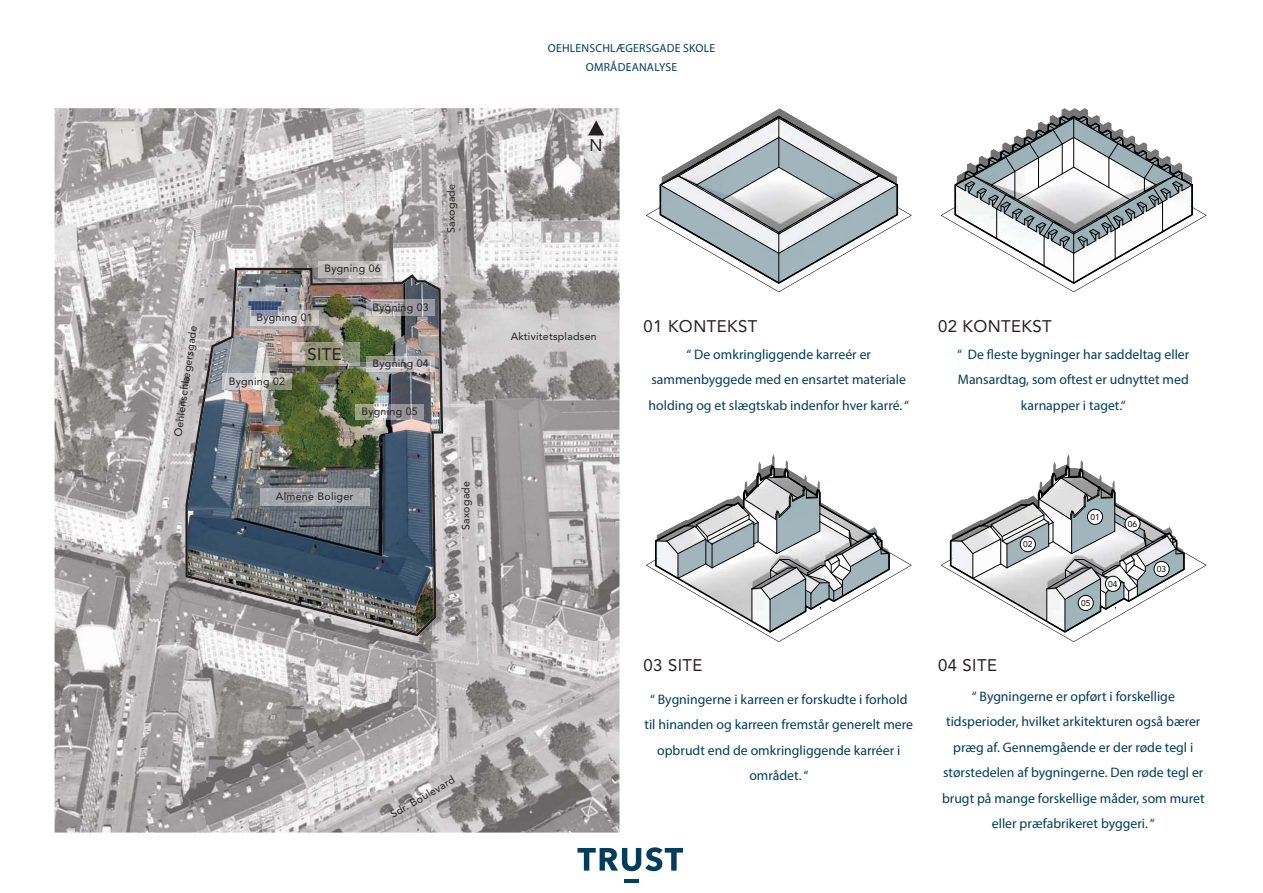
<style>
.page{position:relative;width:1263px;height:893px;background:#fff}
.page>*{position:absolute;margin:0;border:0;box-sizing:border-box;transform-origin:0 0}
.t1{font:16.65px "Avenir LT Std";letter-spacing:.025em;color:#231f20}
.t2{font:13.8px/25.5px "Myriad Pro";color:#033d5c;text-align:center}
.t3{font:11.7px/19px "Myriad Pro";letter-spacing:.02em;color:#033d5c;text-align:center}
.t4{font:10.65px "Avenir LT Std";letter-spacing:.025em;color:#231f20}
.t5{font:8.55px "Avenir";color:#010202}
</style>
<div class="page">
<img style="left:55px;top:108px;width:565px;height:190px">
<img style="left:55px;top:298px;width:150px;height:534px">
<img style="left:432px;top:298px;width:188px;height:534px">
<img style="left:205px;top:636px;width:113px;height:196px">
<img style="left:318px;top:636px;width:114px;height:196px">
<img style="left:185px;top:268px;width:258px;height:368px">
<svg style="left:646px;top:115px;width:266px;height:177px"></svg>
<svg style="left:941px;top:115px;width:266px;height:177px"></svg>
<svg style="left:646px;top:464px;width:266px;height:178px"></svg>
<svg style="left:941px;top:464px;width:266px;height:178px"></svg>
<div style="left:1020px;top:536px;width:15px;height:16px;background:#fff;border-radius:50%"></div>
<div style="left:1020px;top:536px;width:15px;height:16px;border:1px solid #010202;border-radius:50%"></div>
<div style="left:1087px;top:509px;width:16px;height:15px;background:#fff;border-radius:50%"></div>
<div style="left:1087px;top:509px;width:16px;height:15px;border:1px solid #010202;border-radius:50%"></div>
<div style="left:1125px;top:516px;width:15px;height:15px;background:#fff;border-radius:50%"></div>
<div style="left:1125px;top:516px;width:15px;height:15px;border:1px solid #010202;border-radius:50%"></div>
<div style="left:1154px;top:561px;width:15px;height:15px;background:#fff;border-radius:50%"></div>
<div style="left:1154px;top:561px;width:15px;height:16px;border:1px solid #010202;border-radius:50%"></div>
<div style="left:1105px;top:576px;width:16px;height:15px;background:#fff;border-radius:50%"></div>
<div style="left:1105px;top:576px;width:16px;height:15px;border:1px solid #010202;border-radius:50%"></div>
<div style="left:1078px;top:595px;width:15px;height:15px;background:#fff;border-radius:50%"></div>
<div style="left:1078px;top:595px;width:15px;height:15px;border:1px solid #010202;border-radius:50%"></div>
<img style="left:260px;top:488px;width:109px;height:17px">
<img style="left:223px;top:374px;width:68px;height:15px">
<img style="left:251px;top:310px;width:68px;height:16px">
<img style="left:319px;top:261px;width:68px;height:16px">
<img style="left:367px;top:300px;width:68px;height:15px">
<img style="left:367px;top:356px;width:68px;height:16px">
<img style="left:356px;top:404px;width:68px;height:16px">
<svg style="left:588px;top:120px;width:16px;height:15px"></svg>
<img style="left:293px;top:342px;width:67px;height:23px">
<svg style="left:577px;top:847px;width:106px;height:24px"></svg>
<hr style="left:625px;top:879px;width:14px;height:3px;background:#033d5c">
<p class="t4" style="left:173px;top:436px;width:113px;rotate:-82deg">Oehlenschlægersgade</p>
<p class="t4" style="left:257px;top:313px;width:58px">Bygning 01</p>
<p class="t4" style="left:325px;top:264px;width:58px">Bygning 06</p>
<p class="t4" style="left:373px;top:303px;width:58px">Bygning 03</p>
<p class="t4" style="left:229px;top:376px;width:58px">Bygning 02</p>
<p class="t1" style="left:307px;top:347px;width:36px">SITE</p>
<p class="t4" style="left:373px;top:359px;width:58px">Bygning 04</p>
<p class="t4" style="left:362px;top:407px;width:58px">Bygning 05</p>
<p class="t4" style="left:447px;top:233px;width:51px;rotate:-90deg">Saxogade</p>
<p class="t4" style="left:276px;top:492px;width:79px">Almene Boliger</p>
<p class="t4" style="left:461px;top:530px;width:51px;rotate:-90deg">Saxogade</p>
<p class="t4" style="left:389px;top:811px;width:74px;rotate:-30deg">Sdr. Boulevard</p>
<p class="t3" style="left:548px;top:39px;width:169px">OEHLENSCHLÆGERSGADE SKOLE<br>OMRÅDEANALYSE</p>
<p class="t1" style="left:590px;top:138px;width:14px">N</p>
<p class="t4" style="left:511px;top:332px;width:88px">Aktivitetspladsen</p>
<p class="t1" style="left:644px;top:319px;width:115px">01 KONTEKST</p>
<p class="t1" style="left:938px;top:319px;width:115px">02 KONTEKST</p>
<p class="t2" style="left:649px;top:342px;width:262px">“ De omkringliggende karreér er sammenbyggede med en ensartet materiale holding og et slægtskab indenfor hver karré. “</p>
<p class="t2" style="left:957px;top:342px;width:234px">“ De fleste bygninger har saddeltag eller<br>Mansardtag, som oftest er udnyttet med karnapper i taget.“</p>
<p class="t5" style="left:1023px;top:539px;width:11px">02</p>
<p class="t1" style="left:644px;top:658px;width:60px">03 SITE</p>
<p class="t1" style="left:938px;top:658px;width:60px">04 SITE</p>
<p class="t5" style="left:1090px;top:511px;width:11px">01</p>
<p class="t5" style="left:1128px;top:518px;width:11px">06</p>
<p class="t5" style="left:1081px;top:598px;width:11px">05</p>
<p class="t5" style="left:1108px;top:578px;width:11px">04</p>
<p class="t5" style="left:1157px;top:564px;width:11px">03</p>
<p class="t2" style="left:645px;top:686px;width:270px">“ Bygningerne i karreen er forskudte i forhold til hinanden og karreen fremstår generelt mere opbrudt end de omkringliggende karréer i området. “</p>
<p class="t2" style="left:942px;top:684px;width:264px">“ Bygningerne er opført i forskellige tidsperioder, hvilket arkitekturen også bærer præg af. Gennemgående er der røde tegl i størstedelen af bygningerne. Den røde tegl er brugt på mange forskellige måder, som muret eller præfabrikeret byggeri. “</p>
</div>
